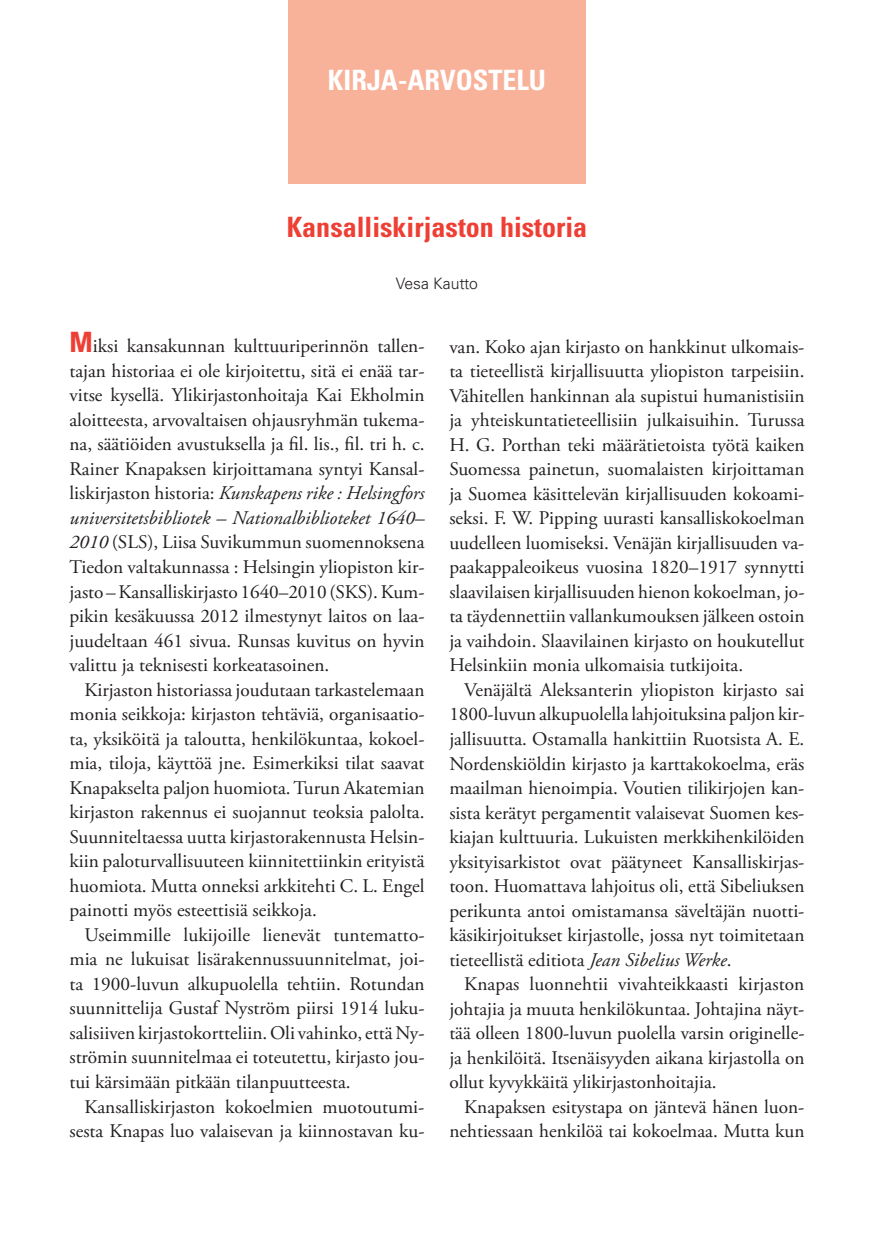
<style>
.page{position:relative;width:874px;height:1241px;background:#fff}
.page>*{position:absolute;margin:0;border:0;box-sizing:border-box;transform-origin:0 0}
.t1{font:700 condensed 28px "Univers LT Std";color:#ee3f34}
.t2{font:700 condensed 28px "Univers LT Std";color:#fff}
.t3{font:19.25px/24.5px "Adobe Garamond Pro";color:#231f20;text-align:justify}
.t4{font:300 15.75px "Univers LT Std";color:#231f20}
.s1{font-family:"Univers LT Std";font-weight:700;font-stretch:condensed;font-size:28px;color:#ee3f34}
.s2{font-style:italic}
</style>
<div class="page">
<div style="left:288px;top:0;width:298px;height:184px;background:#f9b29a"></div>
<h1 class="t2" style="left:328px;top:63px;width:219px">KIRJA-ARVOSTELU</h1>
<h1 class="t1" style="left:286px;top:210px;width:302px">Kansalliskirjaston historia</h1>
<p class="t4" style="left:396px;top:274px;width:84px">Vesa Kautto</p>
<p class="t3" style="left:69px;top:334px;width:356px"><span class="s1">M</span>iksi kansakunnan kulttuuriperinnön tallen&shy;tajan historiaa ei ole kirjoitettu, sitä ei enää tar&shy;vitse kysellä. Ylikirjastonhoitaja Kai Ekholmin aloitteesta, arvovaltaisen ohjausryhmän tukema&shy;na, säätiöiden avustuksella ja fil. lis., fil. tri h. c.<br>Rainer Knapaksen kirjoittamana syntyi Kansal&shy;liskirjaston historia: <span class="s2">Kunskapens rike : Helsingfors universitetsbibliotek – Nationalbiblioteket 1640– 2010</span> (SLS), Liisa Suvikummun suomennoksena Tiedon valtakunnassa : Helsingin yliopiston kir&shy;jasto – Kansalliskirjasto 1640–2010 (SKS). Kum&shy;pikin kesäkuussa 2012 ilmestynyt laitos on laa&shy;juudeltaan 461 sivua. Runsas kuvitus on hyvin valittu ja teknisesti korkeatasoinen.</p>
<p class="t3" style="left:69px;top:677px;width:356px;text-indent:15px">Kirjaston historiassa joudutaan tarkastelemaan monia seikkoja: kirjaston tehtäviä, organisaatio&shy;ta, yksiköitä ja taloutta, henkilökuntaa, kokoel&shy;mia, tiloja, käyttöä jne. Esimerkiksi tilat saavat Knapakselta paljon huomiota. Turun Akatemian kirjaston rakennus ei suojannut teoksia palolta.<br>Suunniteltaessa uutta kirjastorakennusta Helsin&shy;kiin paloturvallisuuteen kiinnitettiinkin erityistä huomiota. Mutta onneksi arkkitehti C. L. Engel painotti myös esteettisiä seikkoja.</p>
<p class="t3" style="left:69px;top:923px;width:356px;text-indent:15px">Useimmille lukijoille lienevät tuntematto&shy;mia ne lukuisat lisärakennussuunnitelmat, joi&shy;ta 1900-luvun alkupuolella tehtiin. Rotundan suunnittelija Gustaf Nyström piirsi 1914 luku&shy;salisiiven kirjastokortteliin. Oli vahinko, että Ny&shy;strömin suunnitelmaa ei toteutettu, kirjasto jou&shy;tui kärsimään pitkään tilanpuutteesta.</p>
<p class="t3" style="left:69px;top:1094px;width:356px;text-align:right">Kansalliskirjaston kokoelmien muotoutumi&shy;sesta Knapas luo valaisevan ja kiinnostavan ku-</p>
<p class="t3" style="left:449px;top:335px;width:356px">van. Koko ajan kirjasto on hankkinut ulkomais&shy;ta tieteellistä kirjallisuutta yliopiston tarpeisiin.<br>Vähitellen hankinnan ala supistui humanistisiin ja yhteiskuntatieteellisiin julkaisuihin. Turussa H. G. Porthan teki määrätietoista työtä kaiken Suomessa painetun, suomalaisten kirjoittaman ja Suomea käsittelevän kirjallisuuden kokoami&shy;seksi. F. W. Pipping uurasti kansalliskokoelman uudelleen luomiseksi. Venäjän kirjallisuuden va&shy;paakappaleoikeus vuosina 1820–1917 synnytti slaavilaisen kirjallisuuden hienon kokoelman, jo&shy;ta täydennettiin vallankumouksen jälkeen ostoin ja vaihdoin. Slaavilainen kirjasto on houkutellut Helsinkiin monia ulkomaisia tutkijoita.</p>
<p class="t3" style="left:449px;top:678px;width:356px;text-indent:15px">Venäjältä Aleksanterin yliopiston kirjasto sai 1800-luvun alkupuolella lahjoituksina paljon kir&shy;jallisuutta. Ostamalla hankittiin Ruotsista A. E.<br>Nordenskiöldin kirjasto ja karttakokoelma, eräs maailman hienoimpia. Voutien tilikirjojen kan&shy;sista kerätyt pergamentit valaisevat Suomen kes&shy;kiajan kulttuuria. Lukuisten merkkihenkilöiden yksityisarkistot ovat päätyneet Kansalliskirjas&shy;toon. Huomattava lahjoitus oli, että Sibeliuksen perikunta antoi omistamansa säveltäjän nuotti&shy;käsikirjoitukset kirjastolle, jossa nyt toimitetaan tieteellistä editiota <span class="s2">Jean Sibelius Werke</span>.</p>
<p class="t3" style="left:449px;top:972px;width:356px;text-indent:15px">Knapas luonnehtii vivahteikkaasti kirjaston johtajia ja muuta henkilökuntaa. Johtajina näyt&shy;tää olleen 1800-luvun puolella varsin originelle&shy;ja henkilöitä. Itsenäisyyden aikana kirjastolla on ollut kyvykkäitä ylikirjastonhoitajia.</p>
<p class="t3" style="left:449px;top:1094px;width:356px;text-align:right">Knapaksen esitystapa on jäntevä hänen luon&shy;nehtiessaan henkilöä tai kokoelmaa. Mutta kun</p>
</div>
